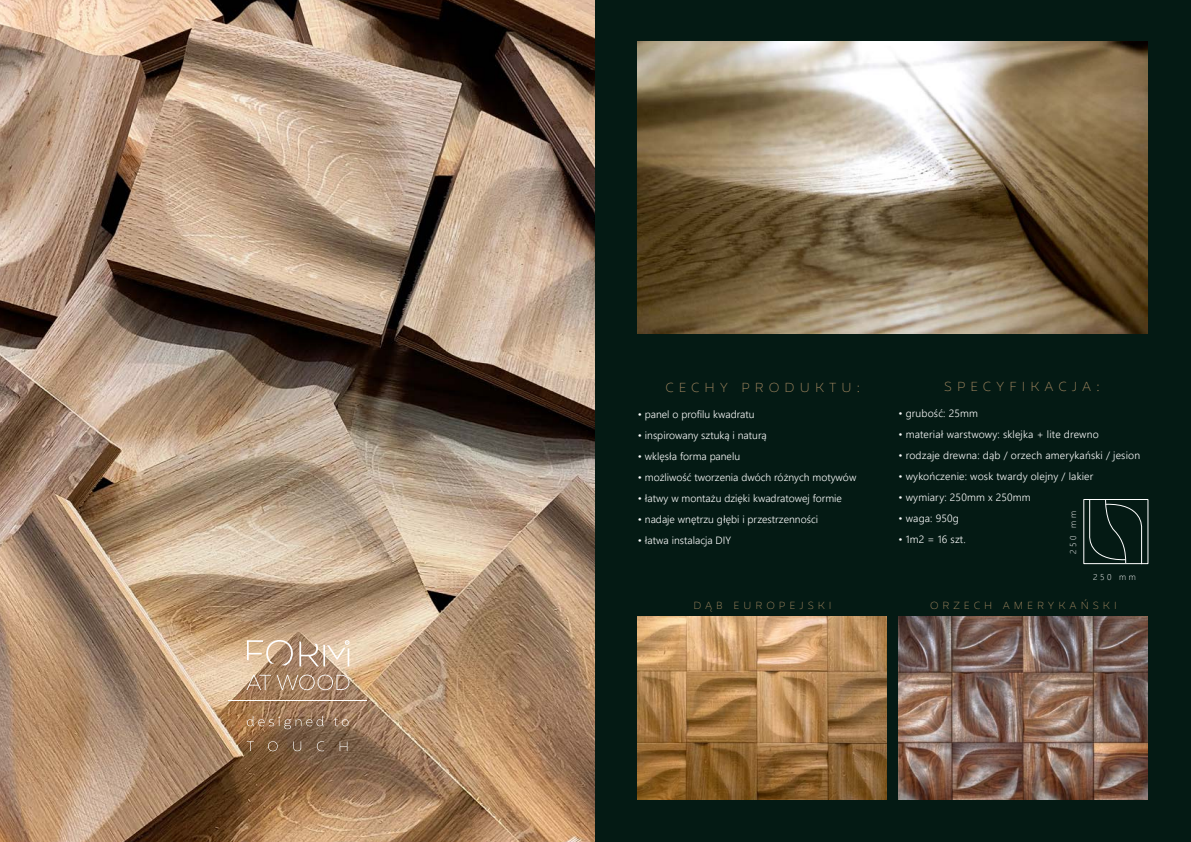
<style>
.page{position:relative;width:1191px;height:842px;background:#fff}
.page>*{position:absolute;margin:0;border:0;box-sizing:border-box;transform-origin:0 0}
.t1{font:200 12.7px "Mohr";letter-spacing:.4em;color:#a68a62}
.t2{font:10.5px "Webly Sleek UI Semilight";color:#fff}
.t3{font:200 10px "Mohr";letter-spacing:.4em;color:#a68a62}
.t4{font:8.6px "Webly Sleek UI Light";letter-spacing:.3em;color:#fff}
</style>
<div class="page">
<img style="left:0;top:0;width:595px;height:842px">
<svg style="left:247px;top:640px;width:46px;height:25px"></svg>
<svg style="left:246px;top:675px;width:25px;height:15px"></svg>
<svg style="left:277px;top:675px;width:72px;height:15px"></svg>
<svg style="left:247px;top:716px;width:77px;height:13px"></svg>
<svg style="left:334px;top:718px;width:14px;height:8px"></svg>
<svg style="left:247px;top:741px;width:7px;height:10px"></svg>
<svg style="left:268px;top:741px;width:10px;height:10px"></svg>
<svg style="left:293px;top:741px;width:8px;height:10px"></svg>
<svg style="left:317px;top:741px;width:7px;height:10px"></svg>
<svg style="left:340px;top:741px;width:7px;height:10px"></svg>
<hr style="left:228px;top:700px;width:139px;height:1px;background:#fff">
<svg style="left:299px;top:640px;width:50px;height:26px"></svg>
<div style="left:595px;top:0;width:596px;height:842px;background:#041a14"></div>
<img style="left:637px;top:42px;width:510px;height:291px">
<img style="left:898px;top:617px;width:249px;height:182px">
<svg style="left:1088px;top:499px;width:55px;height:66px"></svg>
<img style="left:637px;top:617px;width:249px;height:182px">
<p class="t1" style="left:665px;top:379px;width:196px">CECHY PRODUKTU:</p>
<p class="t2" style="left:638px;top:406px;width:118px">• panel o profilu kwadratu</p>
<p class="t2" style="left:638px;top:427px;width:130px">• inspirowany sztuką i naturą</p>
<p class="t2" style="left:638px;top:448px;width:104px">• wklęsła forma panelu</p>
<p class="t2" style="left:638px;top:469px;width:220px">• możliwość tworzenia dwóch różnych motywów</p>
<p class="t2" style="left:638px;top:490px;width:206px">• łatwy w montażu dzięki kwadratowej formie</p>
<p class="t2" style="left:638px;top:511px;width:182px">• nadaje wnętrzu głębi i przestrzenności</p>
<p class="t2" style="left:638px;top:532px;width:95px">• łatwa instalacja DIY</p>
<p class="t1" style="left:944px;top:378px;width:157px">SPECYFIKACJA:</p>
<p class="t2" style="left:898px;top:405px;width:81px">• grubość: 25mm</p>
<p class="t2" style="left:898px;top:426px;width:202px">• materiał warstwowy: sklejka + lite drewno</p>
<p class="t2" style="left:898px;top:447px;width:243px">• rodzaje drewna: dąb / orzech amerykański / jesion</p>
<p class="t2" style="left:898px;top:468px;width:196px">• wykończenie: wosk twardy olejny / lakier</p>
<p class="t2" style="left:898px;top:489px;width:134px">• wymiary: 250mm x 250mm</p>
<p class="t2" style="left:898px;top:510px;width:62px">• waga: 950g</p>
<p class="t2" style="left:898px;top:531px;width:69px">• 1m2 = 16 szt.</p>
<p class="t4" style="left:1066px;top:554px;width:44px;rotate:-90deg">250 mm</p>
<p class="t4" style="left:1093px;top:570px;width:44px">250 mm</p>
<p class="t3" style="left:693px;top:599px;width:140px">DĄB EUROPEJSKI</p>
<p class="t3" style="left:930px;top:599px;width:188px">ORZECH AMERYKAŃSKI</p>
</div>
